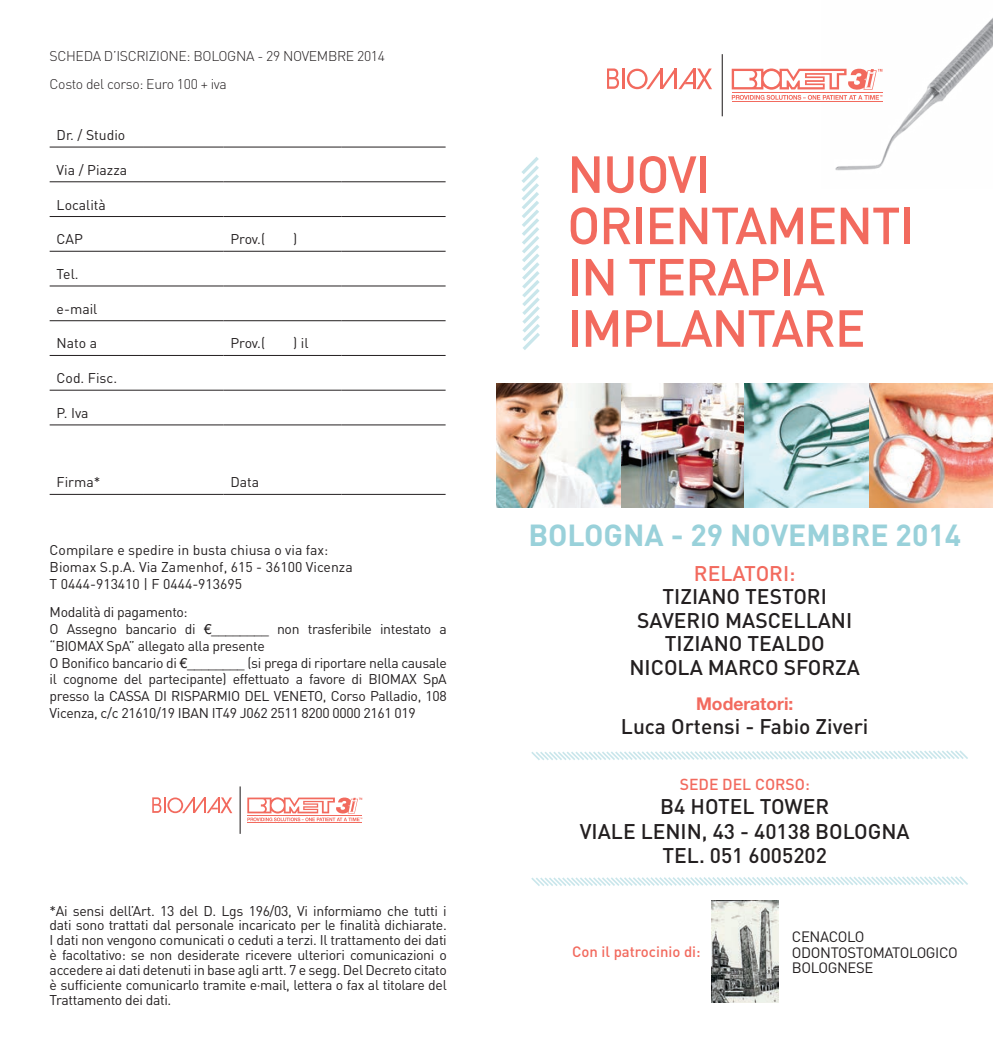
<style>
.page{position:relative;width:993px;height:1042px;background:#fff}
.page>*{position:absolute;margin:0;border:0;box-sizing:border-box;transform-origin:0 0}
.t1{font:500 51.27px/51.3px "DIN";letter-spacing:-.025em;color:#f26a5e}
.t2{font:700 30.1px "DIN";color:#99d1da}
.t3{font:500 21px "DIN";color:#231f20}
.t4{font:500 21px "DIN";color:#f26a5e}
.t5{font:700 17.5px "Helvetica Neue";color:#f26a5e}
.t6{font:500 15.75px "DIN";color:#f26a5e}
.t7{font:14.88px "DIN";letter-spacing:-.025em;color:#231f20}
.t8{font:500 14.88px "DIN";color:#f26a5e}
.t9{font:14px/14.9px "DIN";letter-spacing:-.025em;color:#231f20;text-align:justify}
.t10{font:14px "DIN";color:#231f20}
.t11{font:300 14px "DIN";letter-spacing:-.025em;color:#231f20}
.s1{font-family:"Helvetica Neue"}
</style>
<div class="page">
<hr style="left:50px;top:147px;width:94px;height:1px;background:#231f20">
<hr style="left:144px;top:147px;width:79px;height:1px;background:#231f20">
<hr style="left:223px;top:147px;width:118px;height:1px;background:#231f20">
<hr style="left:341px;top:147px;width:104px;height:1px;background:#231f20">
<hr style="left:50px;top:181px;width:94px;height:1px;background:#231f20">
<hr style="left:144px;top:181px;width:79px;height:1px;background:#231f20">
<hr style="left:223px;top:181px;width:118px;height:1px;background:#231f20">
<hr style="left:341px;top:181px;width:104px;height:1px;background:#231f20">
<hr style="left:50px;top:216px;width:94px;height:1px;background:#231f20">
<hr style="left:144px;top:216px;width:79px;height:1px;background:#231f20">
<hr style="left:223px;top:216px;width:118px;height:1px;background:#231f20">
<hr style="left:341px;top:216px;width:104px;height:1px;background:#231f20">
<hr style="left:50px;top:251px;width:94px;height:1px;background:#231f20">
<hr style="left:144px;top:251px;width:79px;height:1px;background:#231f20">
<hr style="left:223px;top:251px;width:118px;height:1px;background:#231f20">
<hr style="left:341px;top:251px;width:104px;height:1px;background:#231f20">
<hr style="left:50px;top:285px;width:94px;height:1px;background:#231f20">
<hr style="left:144px;top:285px;width:79px;height:1px;background:#231f20">
<hr style="left:223px;top:285px;width:118px;height:1px;background:#231f20">
<hr style="left:341px;top:285px;width:104px;height:1px;background:#231f20">
<hr style="left:50px;top:320px;width:94px;height:1px;background:#231f20">
<hr style="left:144px;top:320px;width:79px;height:1px;background:#231f20">
<hr style="left:223px;top:320px;width:118px;height:1px;background:#231f20">
<hr style="left:341px;top:320px;width:104px;height:1px;background:#231f20">
<hr style="left:50px;top:355px;width:94px;height:1px;background:#231f20">
<hr style="left:144px;top:355px;width:79px;height:1px;background:#231f20">
<hr style="left:223px;top:355px;width:118px;height:1px;background:#231f20">
<hr style="left:341px;top:355px;width:104px;height:1px;background:#231f20">
<hr style="left:50px;top:390px;width:94px;height:1px;background:#231f20">
<hr style="left:144px;top:390px;width:79px;height:1px;background:#231f20">
<hr style="left:223px;top:390px;width:118px;height:1px;background:#231f20">
<hr style="left:341px;top:390px;width:104px;height:1px;background:#231f20">
<hr style="left:50px;top:424px;width:94px;height:1px;background:#231f20">
<hr style="left:144px;top:424px;width:79px;height:1px;background:#231f20">
<hr style="left:223px;top:424px;width:118px;height:1px;background:#231f20">
<hr style="left:341px;top:424px;width:104px;height:1px;background:#231f20">
<hr style="left:50px;top:494px;width:94px;height:1px;background:#231f20">
<hr style="left:144px;top:494px;width:79px;height:1px;background:#231f20">
<hr style="left:223px;top:494px;width:118px;height:1px;background:#231f20">
<hr style="left:341px;top:494px;width:104px;height:1px;background:#231f20">
<svg style="left:152px;top:797px;width:80px;height:16px"></svg>
<svg style="left:247px;top:797px;width:115px;height:24px"></svg>
<hr style="left:247px;top:816px;width:115px;height:1px;background:#f26a5e">
<hr style="left:247px;top:823px;width:115px;height:1px;background:#f26a5e">
<hr style="left:239px;top:786px;width:1px;height:48px;background:#231f20">
<svg style="left:521px;top:157px;width:19px;height:193px"></svg>
<svg style="left:531px;top:750px;width:437px;height:10px"></svg>
<svg style="left:531px;top:876px;width:437px;height:10px"></svg>
<img style="left:496px;top:383px;width:496px;height:124px">
<img style="left:821px;top:19px;width:171px;height:152px">
<img style="left:711px;top:901px;width:66px;height:101px">
<hr style="left:621px;top:68px;width:3px;height:21px;background:#f26a5e">
<svg style="left:627px;top:69px;width:84px;height:20px"></svg>
<svg style="left:607px;top:68px;width:12px;height:21px"></svg>
<svg style="left:731px;top:68px;width:151px;height:32px"></svg>
<hr style="left:731px;top:93px;width:151px;height:1px;background:#f26a5e">
<hr style="left:731px;top:102px;width:151px;height:1px;background:#f26a5e">
<hr style="left:721px;top:54px;width:1px;height:62px;background:#231f20">
<p class="t11" style="left:50px;top:47px;width:337px">SCHEDA D’ISCRIZIONE: BOLOGNA - 29 NOVEMBRE 2014</p>
<p class="t11" style="left:50px;top:75px;width:178px">Costo del corso: Euro 100 + iva</p>
<p class="t10" style="left:57px;top:126px;width:70px">Dr. / Studio</p>
<p class="t10" style="left:57px;top:161px;width:72px">Via / Piazza</p>
<p class="t10" style="left:57px;top:196px;width:51px">Località</p>
<p class="t9" style="left:57px;top:231px;width:28px">CAP</p>
<p class="t9" style="left:230px;top:231px;width:36px">Prov.(</p>
<p class="t9" style="left:293px;top:231px;width:6px">)</p>
<p class="t9" style="left:57px;top:266px;width:23px">Tel.</p>
<p class="t9" style="left:57px;top:301px;width:42px">e-mail</p>
<p class="t9" style="left:57px;top:336px;width:42px">Nato a</p>
<p class="t9" style="left:230px;top:336px;width:36px">Prov.(</p>
<p class="t9" style="left:293px;top:336px;width:17px">) il</p>
<p class="t9" style="left:57px;top:370px;width:62px">Cod. Fisc.</p>
<p class="t9" style="left:57px;top:405px;width:33px">P. Iva</p>
<p class="t9" style="left:57px;top:475px;width:45px">Firma*</p>
<p class="t9" style="left:230px;top:475px;width:30px">Data</p>
<p class="t10" style="left:50px;top:541px;width:280px">Compilare e spedire in busta chiusa o via fax:</p>
<p class="t10" style="left:50px;top:558px;width:304px">Biomax S.p.A. Via Zamenhof, 615 - 36100 Vicenza</p>
<p class="t10" style="left:50px;top:575px;width:194px">T 0444-913410 | F 0444-913695</p>
<p class="t9" style="left:50px;top:604px;width:140px">Modalità di pagamento:</p>
<p class="t9" style="left:50px;top:620px;width:398px;line-height:16.8px">O Assegno bancario di <span class="s1">€</span>________ non trasferibile intestato a “BIOMAX SpA” allegato alla presente</p>
<p class="t9" style="left:50px;top:654px;width:398px;line-height:16.8px">O Bonifico bancario di <span class="s1">€</span>________ (si prega di riportare nella causale il cognome del partecipante) effettuato a favore di BIOMAX SpA presso la CASSA DI RISPARMIO DEL VENETO, Corso Palladio, 108<br>Vicenza, c/c 21610/19 IBAN IT49 J062 2511 8200 0000 2161 019</p>
<p class="t9" style="left:50px;top:903px;width:398px">*Ai sensi dell’Art. 13 del D. Lgs 196/03, Vi informiamo che tutti i dati sono trattati dal personale incaricato per le finalità dichiarate.<br>I dati non vengono comunicati o ceduti a terzi. Il trattamento dei dati è facoltativo: se non desiderate ricevere ulteriori comunicazioni o accedere ai dati detenuti in base agli artt. 7 e segg. Del Decreto citato è sufficiente comunicarlo tramite e·mail, lettera o fax al titolare del Trattamento dei dati.</p>
<p class="t1" style="left:567px;top:147px;width:348px">NUOVI<br>ORIENTAMENTI</p>
<p class="t1" style="left:567px;top:250px;width:300px">IN TERAPIA<br>IMPLANTARE</p>
<p class="t2" style="left:528px;top:515px;width:434px">BOLOGNA - 29 NOVEMBRE 2014</p>
<p class="t4" style="left:693px;top:559px;width:103px">RELATORI:</p>
<p class="t3" style="left:662px;top:583px;width:166px">TIZIANO TESTORI</p>
<p class="t3" style="left:637px;top:607px;width:216px">SAVERIO MASCELLANI</p>
<p class="t3" style="left:664px;top:630px;width:161px">TIZIANO TEALDO</p>
<p class="t3" style="left:629px;top:654px;width:232px">NICOLA MARCO SFORZA</p>
<p class="t5" style="left:695px;top:688px;width:99px">Moderatori:</p>
<p class="t3" style="left:620px;top:712px;width:249px">Luca Ortensi - Fabio Ziveri</p>
<p class="t6" style="left:679px;top:774px;width:131px">SEDE DEL CORSO:</p>
<p class="t3" style="left:660px;top:793px;width:170px">B4 HOTEL TOWER</p>
<p class="t3" style="left:579px;top:817px;width:331px">VIALE LENIN, 43 - 40138 BOLOGNA</p>
<p class="t3" style="left:662px;top:842px;width:166px">TEL. 051 6005202</p>
<p class="t8" style="left:572px;top:942px;width:130px">Con il patrocinio di:</p>
<p class="t7" style="left:791px;top:927px;width:74px">CENACOLO</p>
<p class="t7" style="left:791px;top:943px;width:167px">ODONTOSTOMATOLOGICO</p>
<p class="t7" style="left:791px;top:958px;width:83px">BOLOGNESE</p>
</div>
